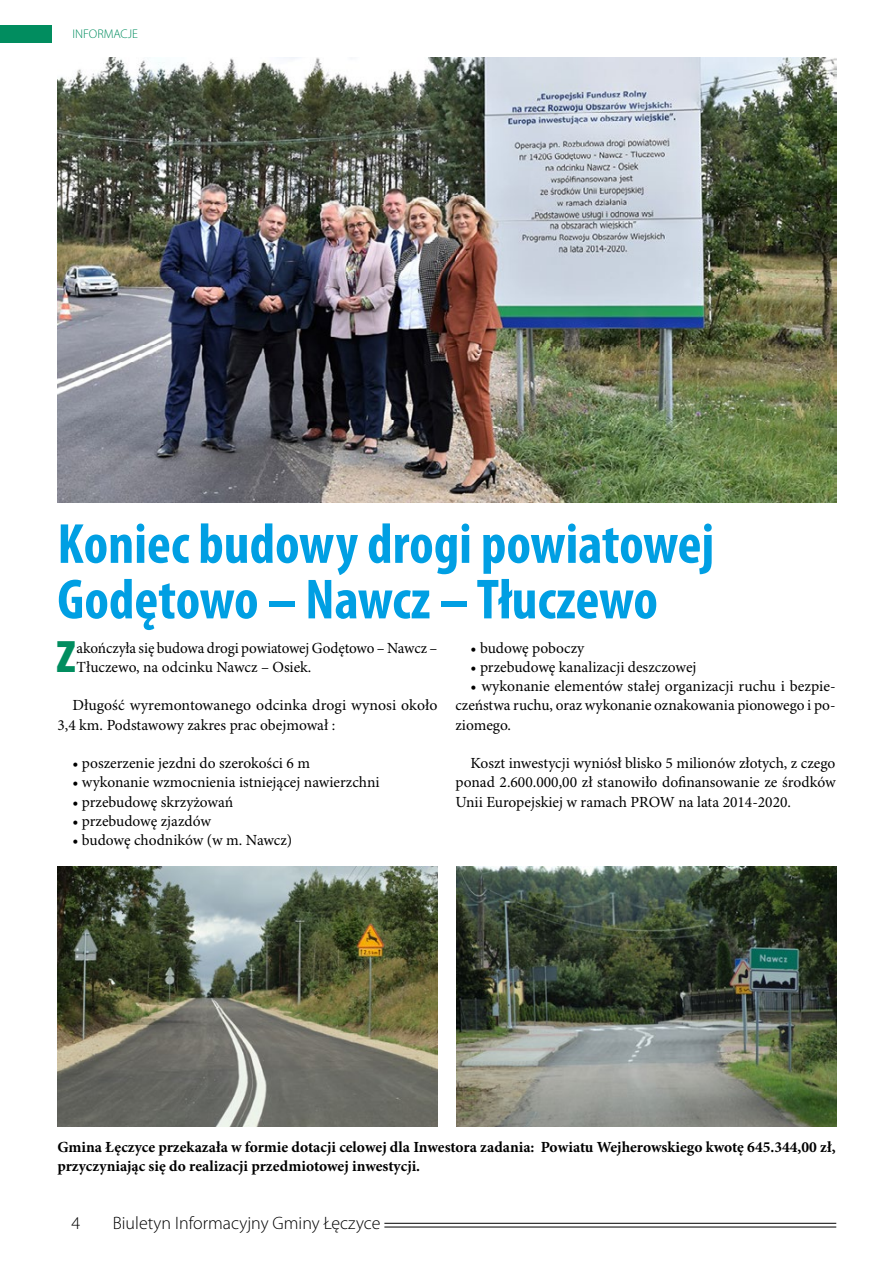
<style>
.page{position:relative;width:893px;height:1263px;background:#fff}
.page>*{position:absolute;margin:0;border:0;box-sizing:border-box;transform-origin:0 0}
.t1{font:700 condensed 57px/55.5px "Myriad Pro";color:#009fe3}
.t2{font:700 condensed 40.95px "Bernino Sans";color:#018d5f}
.t3{font:300 18px "Myriad Pro";color:#000}
.t4{font:15.45px/19.2px "Minion Pro";color:#000}
.t5{font:700 15.45px/19.2px "Minion Pro";color:#000}
.t6{font:300 12.6px "Myriad Pro";color:#018d5f}
</style>
<div class="page">
<hr style="left:384px;top:1223px;width:452px;height:1px;background:#000">
<hr style="left:384px;top:1227px;width:452px;height:1px;background:#000">
<div style="left:0;top:26px;width:51px;height:17px;background:#018d5f"></div>
<img style="left:57px;top:866px;width:380px;height:260px">
<img style="left:456px;top:866px;width:380px;height:260px">
<img style="left:57px;top:58px;width:779px;height:444px">
<p class="t6" style="left:72px;top:27px;width:67px">INFORMACJE</p>
<h1 class="t1" style="left:57px;top:517px;width:658px">Koniec budowy drogi powiatowej<br>Godętowo – Nawcz – Tłuczewo</h1>
<h2 class="t2" style="left:56px;top:632px;width:22px">Z</h2>
<p class="t4" style="left:77px;top:639px;width:362px">akończyła się budowa drogi powiatowej Godętowo – Nawcz –<br>Tłuczewo, na odcinku Nawcz – Osiek.</p>
<p class="t4" style="left:57px;top:696px;width:382px;text-indent:15px">Długość wyremontowanego odcinka drogi wynosi około<br>3,4 km. Podstawowy zakres prac obejmował :</p>
<p class="t4" style="left:72px;top:754px;width:239px">• poszerzenie jezdni do szerokości 6 m</p>
<p class="t4" style="left:72px;top:773px;width:309px">• wykonanie wzmocnienia istniejącej nawierzchni</p>
<p class="t4" style="left:72px;top:792px;width:162px">• przebudowę skrzyżowań</p>
<p class="t4" style="left:72px;top:812px;width:140px">• przebudowę zjazdów</p>
<p class="t4" style="left:72px;top:831px;width:221px">• budowę chodników (w m. Nawcz)</p>
<p class="t4" style="left:470px;top:639px;width:115px">• budowę poboczy</p>
<p class="t4" style="left:470px;top:658px;width:228px">• przebudowę kanalizacji deszczowej</p>
<p class="t4" style="left:455px;top:677px;width:382px;text-align:justify;text-indent:15px">• wykonanie elementów stałej organizacji ruchu i bezpie&shy;czeństwa ruchu, oraz wykonanie oznakowania pionowego i po&shy;ziomego.</p>
<p class="t4" style="left:455px;top:754px;width:382px;text-align:justify;text-indent:15px">Koszt inwestycji wyniósł blisko 5 milionów złotych, z czego ponad 2.600.000,00 zł stanowiło dofinansowanie ze środków Unii Europejskiej w ramach PROW na lata 2014-2020.</p>
<p class="t5" style="left:57px;top:1138px;width:780px">Gmina Łęczyce przekazała w formie dotacji celowej dla Inwestora zadania: Powiatu Wejherowskiego kwotę 645.344,00 zł, przyczyniając się do realizacji przedmiotowej inwestycji.</p>
<p class="t3" style="left:71px;top:1213px;width:10px">4</p>
<p class="t3" style="left:113px;top:1213px;width:269px">Biuletyn Informacyjny Gminy Łęczyce</p>
</div>
